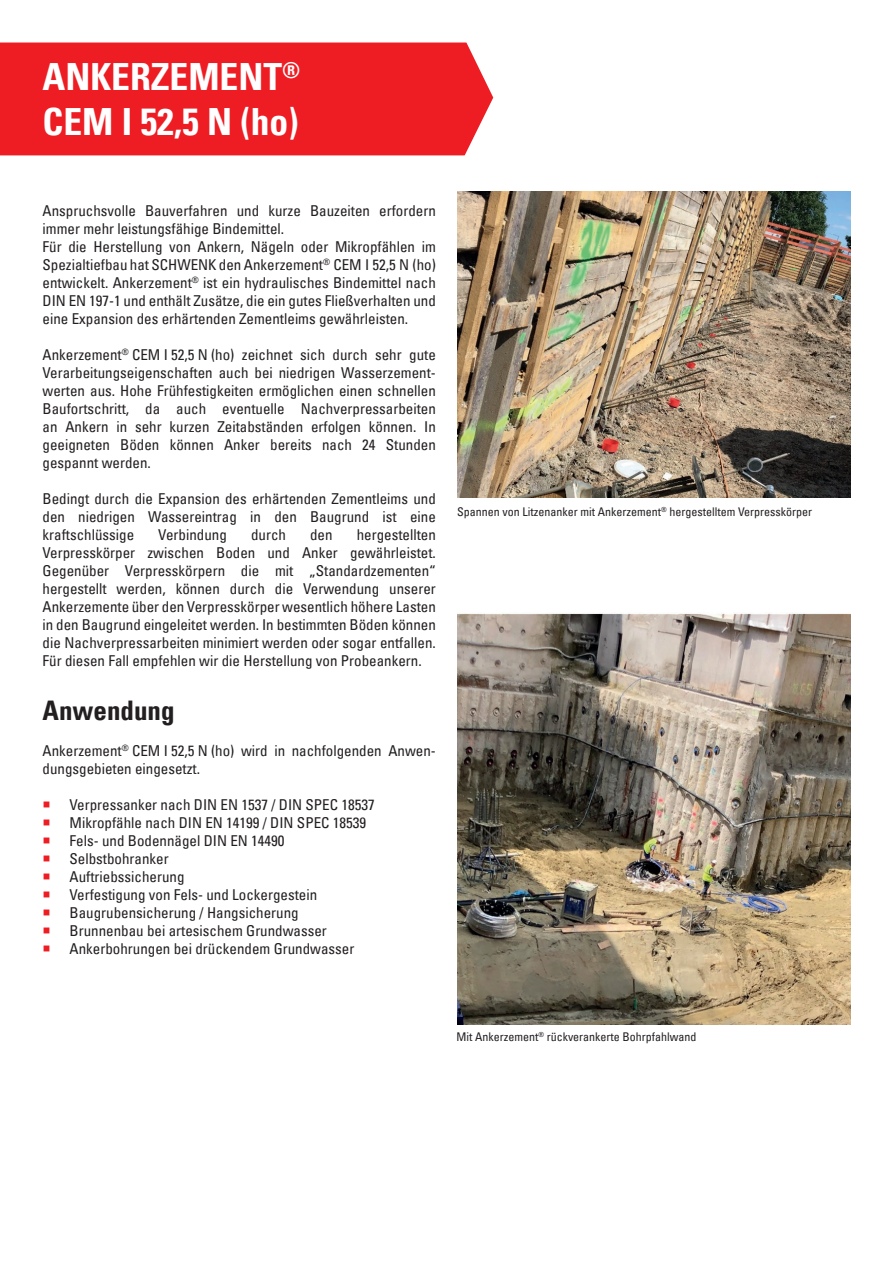
<style>
.page{position:relative;width:893px;height:1263px;background:#fff}
.page>*{position:absolute;margin:0;border:0;box-sizing:border-box;transform-origin:0 0}
.t1{font:37.5px/45px "Univers Com 67 Bold Cond";color:#fff}
.t2{font:27px "Univers Com 67 Bold Cond";color:#231f20}
.t3{font:condensed 15px/18px "Univers Com 57";color:#231f20}
.t4{font:condensed 12px "Univers Com 57";color:#231f20}
</style>
<div class="page">
<div style="left:0;top:43px;width:493px;height:112px;background:#ee1d23"></div>
<img style="left:457px;top:192px;width:393px;height:306px">
<img style="left:458px;top:613px;width:392px;height:411px">
<h1 class="t1" style="left:43px;top:54px;width:259px">ANKERZEMENT<sup>®<br></sup>CEM I 52,5 N (ho)</h1>
<p class="t3" style="left:43px;top:201px;width:395px">Anspruchsvolle Bauverfahren und kurze Bauzeiten erfordern immer mehr leistungsfähige Bindemittel.<br>Für die Herstellung von Ankern, Nägeln oder Mikropfählen im Spezialtiefbau hat SCHWENK den Ankerzement<sup>®</sup> CEM I 52,5 N (ho) entwickelt. Ankerzement<sup>®</sup> ist ein hydraulisches Bindemittel nach DIN EN 197-1 und enthält Zusätze, die ein gutes Fließverhalten und eine Expansion des erhärtenden Zementleims gewährleisten.</p>
<p class="t3" style="left:43px;top:345px;width:395px;text-align:justify">Ankerzement<sup>®</sup> CEM I 52,5 N (ho) zeichnet sich durch sehr gute Verarbeitungseigenschaften auch bei niedrigen Wasserzement&shy;werten aus. Hohe Frühfestigkeiten ermöglichen einen schnellen Baufortschritt, da auch eventuelle Nachverpressarbeiten an Ankern in sehr kurzen Zeitabständen erfolgen können. In geeigneten Böden können Anker bereits nach 24 Stunden gespannt werden.</p>
<p class="t3" style="left:43px;top:489px;width:395px;text-align:justify">Bedingt durch die Expansion des erhärtenden Zementleims und den niedrigen Wassereintrag in den Baugrund ist eine kraftschlüssige</p>
<p class="t3" style="left:43px;top:525px;width:395px;text-align:justify;text-indent:314px">hergestellten Verpresskörper zwischen Boden und Anker gewährleistet.<br>Gegenüber Verpresskörpern die mit „Standardzementen“ hergestellt werden, können durch die Verwendung unserer Ankerzemente über den Verpresskörper wesentlich höhere Lasten in den Baugrund eingeleitet werden. In bestimmten Böden können die Nachverpressarbeiten minimiert werden oder sogar entfallen.<br>Für diesen Fall empfehlen wir die Herstellung von Probeankern.</p>
<h2 class="t2" style="left:43px;top:694px;width:134px">Anwendung</h2>
<p class="t3" style="left:43px;top:741px;width:395px">Ankerzement<sup>®</sup> CEM I 52,5 N (ho) wird in nachfolgenden Anwen&shy;dungsgebieten eingesetzt.</p>
<p class="t3" style="left:70px;top:795px;width:307px">Verpressanker nach DIN EN 1537 / DIN SPEC 18537<br>Mikropfähle nach DIN EN 14199 / DIN SPEC 18539<br>Fels- und Bodennägel DIN EN 14490<br>Selbstbohranker<br>Auftriebssicherung<br>Verfestigung von Fels- und Lockergestein Baugrubensicherung / Hangsicherung Brunnenbau bei artesischem Grundwasser Ankerbohrungen bei drückendem Grundwasser</p>
<p class="t3" style="left:158px;top:525px;width:70px">Verbindung</p>
<p class="t3" style="left:251px;top:525px;width:36px">durch</p>
<p class="t3" style="left:310px;top:525px;width:24px">den</p>
<p class="t4" style="left:457px;top:504px;width:357px">Spannen von Litzenanker mit Ankerzement<sup>®</sup> hergestelltem Verpresskörper</p>
<p class="t4" style="left:456px;top:1029px;width:242px">Mit Ankerzement<sup>®</sup> rückverankerte Bohrpfahlwand</p>
</div>
